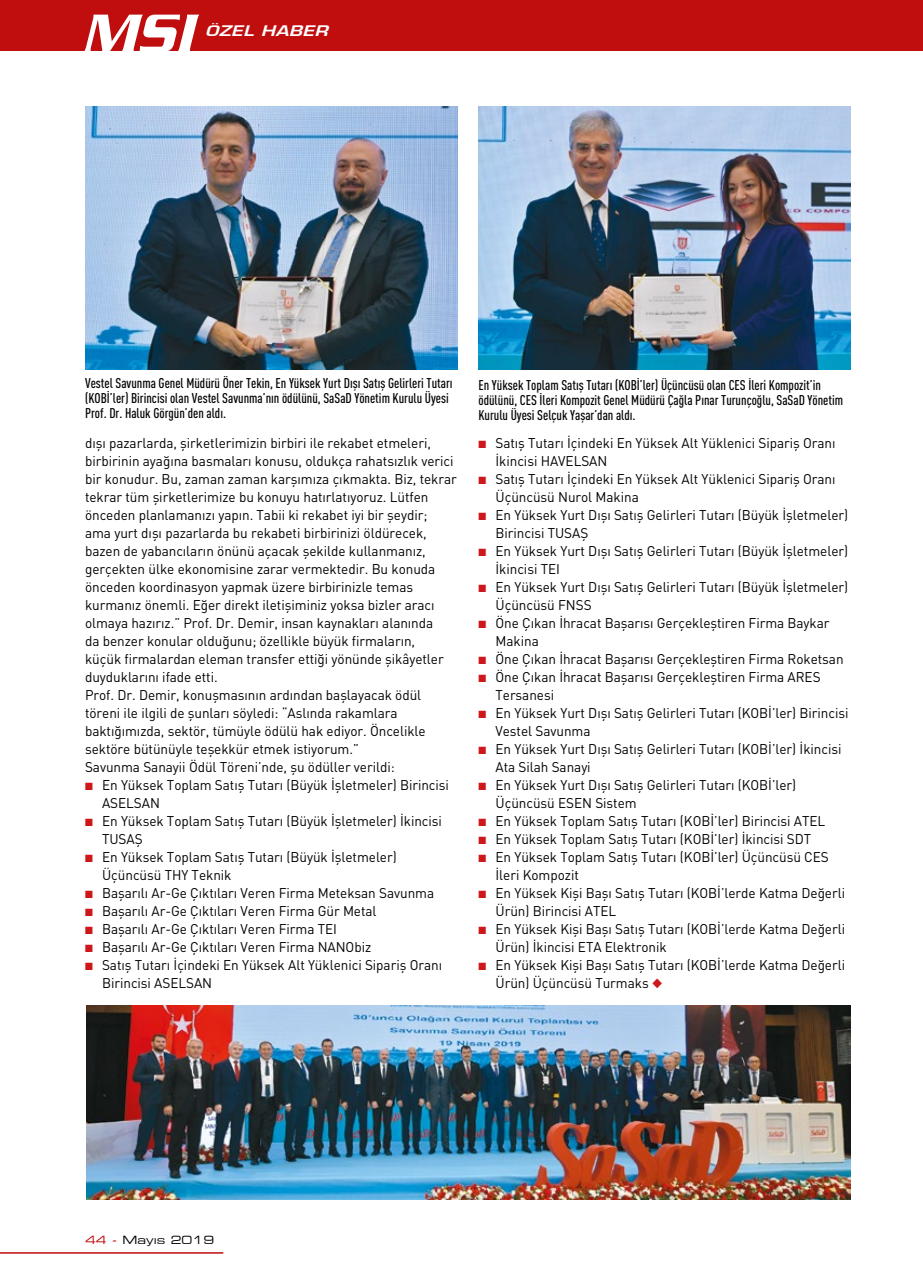
<style>
.page{position:relative;width:923px;height:1276px;background:#fff}
.page>*{position:absolute;margin:0;border:0;box-sizing:border-box;transform-origin:0 0}
.t1{font:italic 500 57.45px "Serpentine";color:#fff}
.t2{font:italic 14.25px "Eurostile Demi";letter-spacing:.02em;color:#fff;scale:1.3 1}
.t3{font:13.95px/18px "DIN";letter-spacing:-.005em;color:#000}
.t4{font:500 condensed 13.95px/15px "DIN";color:#000}
.t5{font:11.25px "Eurostile Extended Two";color:#000}
.s1{color:#cd171a}
.s2{color:#c00d0e}
</style>
<div class="page">
<div style="left:0;top:0;width:923px;height:51px;background:#c00d0e"></div>
<hr style="left:0;top:1252px;width:223px;height:1px;background:#c00d0e">
<img style="left:85px;top:106px;width:372px;height:263px">
<img style="left:478px;top:106px;width:372px;height:263px">
<img style="left:86px;top:1006px;width:764px;height:193px">
<hr style="left:922px;top:0;width:1px;height:1276px;background:#fff">
<h1 class="t1" style="left:82px;top:-1px;width:113px">MSI</h1>
<p class="t2" style="left:205px;top:22px;width:96px">ÖZEL HABER</p>
<p class="t4" style="left:85px;top:375px;width:369px">Vestel Savunma Genel Müdürü Öner Tekin, En Yüksek Yurt Dışı Satış Gelirleri Tutarı (KOBİ’ler) Birincisi olan Vestel Savunma’nın ödülünü, SaSaD Yönetim Kurulu Üyesi<br>Prof. Dr. Haluk Görgün’den aldı.</p>
<p class="t4" style="left:478px;top:377px;width:366px">En Yüksek Toplam Satış Tutarı (KOBİ’ler) Üçüncüsü olan CES İleri Kompozit’in ödülünü, CES İleri Kompozit Genel Müdürü Çağla Pınar Turunçoğlu, SaSaD Yönetim<br>Kurulu Üyesi Selçuk Yaşar’dan aldı.</p>
<p class="t3" style="left:85px;top:434px;width:373px">dışı pazarlarda, şirketlerimizin birbiri ile rekabet etmeleri, birbirinin ayağına basmaları konusu, oldukça rahatsızlık verici bir konudur. Bu, zaman zaman karşımıza çıkmakta. Biz, tekrar tekrar tüm şirketlerimize bu konuyu hatırlatıyoruz. Lütfen önceden planlamanızı yapın. Tabii ki rekabet iyi bir şeydir;<br>ama yurt dışı pazarlarda bu rekabeti birbirinizi öldürecek, bazen de yabancıların önünü açacak şekilde kullanmanız, gerçekten ülke ekonomisine zarar vermektedir. Bu konuda önceden koordinasyon yapmak üzere birbirinizle temas kurmanız önemli. Eğer direkt iletişiminiz yoksa bizler aracı olmaya hazırız.” Prof. Dr. Demir, insan kaynakları alanında<br>da benzer konular olduğunu; özellikle büyük firmaların,<br>küçük firmalardan eleman transfer ettiği yönünde şikâyetler duyduklarını ifade etti.<br>Prof. Dr. Demir, konuşmasının ardından başlayacak ödül töreni ile ilgili de şunları söyledi: “Aslında rakamlara baktığımızda, sektör, tümüyle ödülü hak ediyor. Öncelikle sektöre bütünüyle teşekkür etmek istiyorum.”<br>Savunma Sanayii Ödül Töreni’nde, şu ödüller verildi:</p>
<p class="t3" style="left:102px;top:775px;width:348px;text-indent:-17px"><span class="s1">■</span> En Yüksek Toplam Satış Tutarı (Büyük İşletmeler) Birincisi<br>ASELSAN</p>
<p class="t3" style="left:102px;top:811px;width:341px;text-indent:-17px"><span class="s1">■</span> En Yüksek Toplam Satış Tutarı (Büyük İşletmeler) İkincisi<br>TUSAŞ</p>
<p class="t3" style="left:102px;top:847px;width:296px;text-indent:-17px"><span class="s1">■</span> En Yüksek Toplam Satış Tutarı (Büyük İşletmeler)<br>Üçüncüsü THY Teknik</p>
<p class="t3" style="left:85px;top:883px;width:351px"><span class="s1">■</span> Başarılı Ar-Ge Çıktıları Veren Firma Meteksan Savunma</p>
<p class="t3" style="left:85px;top:901px;width:293px"><span class="s1">■</span> Başarılı Ar-Ge Çıktıları Veren Firma Gür Metal</p>
<p class="t3" style="left:85px;top:919px;width:253px"><span class="s1">■</span> Başarılı Ar-Ge Çıktıları Veren Firma TEI</p>
<p class="t3" style="left:85px;top:937px;width:288px"><span class="s1">■</span> Başarılı Ar-Ge Çıktıları Veren Firma NANObiz</p>
<p class="t3" style="left:102px;top:955px;width:341px;text-indent:-17px"><span class="s1">■</span> Satış Tutarı İçindeki En Yüksek Alt Yüklenici Sipariş Oranı<br>Birincisi ASELSAN</p>
<p class="t3" style="left:495px;top:434px;width:341px;text-indent:-17px"><span class="s1">■</span> Satış Tutarı İçindeki En Yüksek Alt Yüklenici Sipariş Oranı<br>İkincisi HAVELSAN</p>
<p class="t3" style="left:495px;top:470px;width:341px;text-indent:-17px"><span class="s1">■</span> Satış Tutarı İçindeki En Yüksek Alt Yüklenici Sipariş Oranı<br>Üçüncüsü Nurol Makina</p>
<p class="t3" style="left:495px;top:506px;width:354px;text-indent:-17px"><span class="s1">■</span> En Yüksek Yurt Dışı Satış Gelirleri Tutarı (Büyük İşletmeler)<br>Birincisi TUSAŞ</p>
<p class="t3" style="left:495px;top:542px;width:354px;text-indent:-17px"><span class="s1">■</span> En Yüksek Yurt Dışı Satış Gelirleri Tutarı (Büyük İşletmeler)<br>İkincisi TEI</p>
<p class="t3" style="left:495px;top:578px;width:354px;text-indent:-17px"><span class="s1">■</span> En Yüksek Yurt Dışı Satış Gelirleri Tutarı (Büyük İşletmeler)<br>Üçüncüsü FNSS</p>
<p class="t3" style="left:495px;top:614px;width:335px;text-indent:-17px"><span class="s1">■</span> Öne Çıkan İhracat Başarısı Gerçekleştiren Firma Baykar<br>Makina</p>
<p class="t3" style="left:478px;top:650px;width:366px"><span class="s1">■</span> Öne Çıkan İhracat Başarısı Gerçekleştiren Firma Roketsan</p>
<p class="t3" style="left:495px;top:668px;width:327px;text-indent:-17px"><span class="s1">■</span> Öne Çıkan İhracat Başarısı Gerçekleştiren Firma ARES<br>Tersanesi</p>
<p class="t3" style="left:495px;top:704px;width:354px;text-indent:-17px"><span class="s1">■</span> En Yüksek Yurt Dışı Satış Gelirleri Tutarı (KOBİ’ler) Birincisi<br>Vestel Savunma</p>
<p class="t3" style="left:495px;top:739px;width:347px;text-indent:-17px"><span class="s1">■</span> En Yüksek Yurt Dışı Satış Gelirleri Tutarı (KOBİ’ler) İkincisi<br>Ata Silah Sanayi</p>
<p class="t3" style="left:495px;top:775px;width:302px;text-indent:-17px"><span class="s1">■</span> En Yüksek Yurt Dışı Satış Gelirleri Tutarı (KOBİ’ler)<br>Üçüncüsü ESEN Sistem</p>
<p class="t3" style="left:478px;top:811px;width:348px"><span class="s1">■</span> En Yüksek Toplam Satış Tutarı (KOBİ’ler) Birincisi ATEL</p>
<p class="t3" style="left:478px;top:829px;width:334px"><span class="s1">■</span> En Yüksek Toplam Satış Tutarı (KOBİ’ler) İkincisi SDT</p>
<p class="t3" style="left:495px;top:847px;width:335px;text-indent:-17px"><span class="s1">■</span> En Yüksek Toplam Satış Tutarı (KOBİ’ler) Üçüncüsü CES<br>İleri Kompozit</p>
<p class="t3" style="left:495px;top:883px;width:351px;text-indent:-17px"><span class="s1">■</span> En Yüksek Kişi Başı Satış Tutarı (KOBİ’lerde Katma Değerli<br>Ürün) Birincisi ATEL</p>
<p class="t3" style="left:495px;top:919px;width:351px;text-indent:-17px"><span class="s1">■</span> En Yüksek Kişi Başı Satış Tutarı (KOBİ’lerde Katma Değerli<br>Ürün) İkincisi ETA Elektronik</p>
<p class="t3" style="left:495px;top:955px;width:351px;text-indent:-17px"><span class="s1">■</span> En Yüksek Kişi Başı Satış Tutarı (KOBİ’lerde Katma Değerli<br>Ürün) Üçüncüsü Turmaks <span class="s1">◆</span></p>
<p class="t5" style="left:85px;top:1232px;width:131px"><span class="s2">44 -</span> Mayıs 2019</p>
</div>
